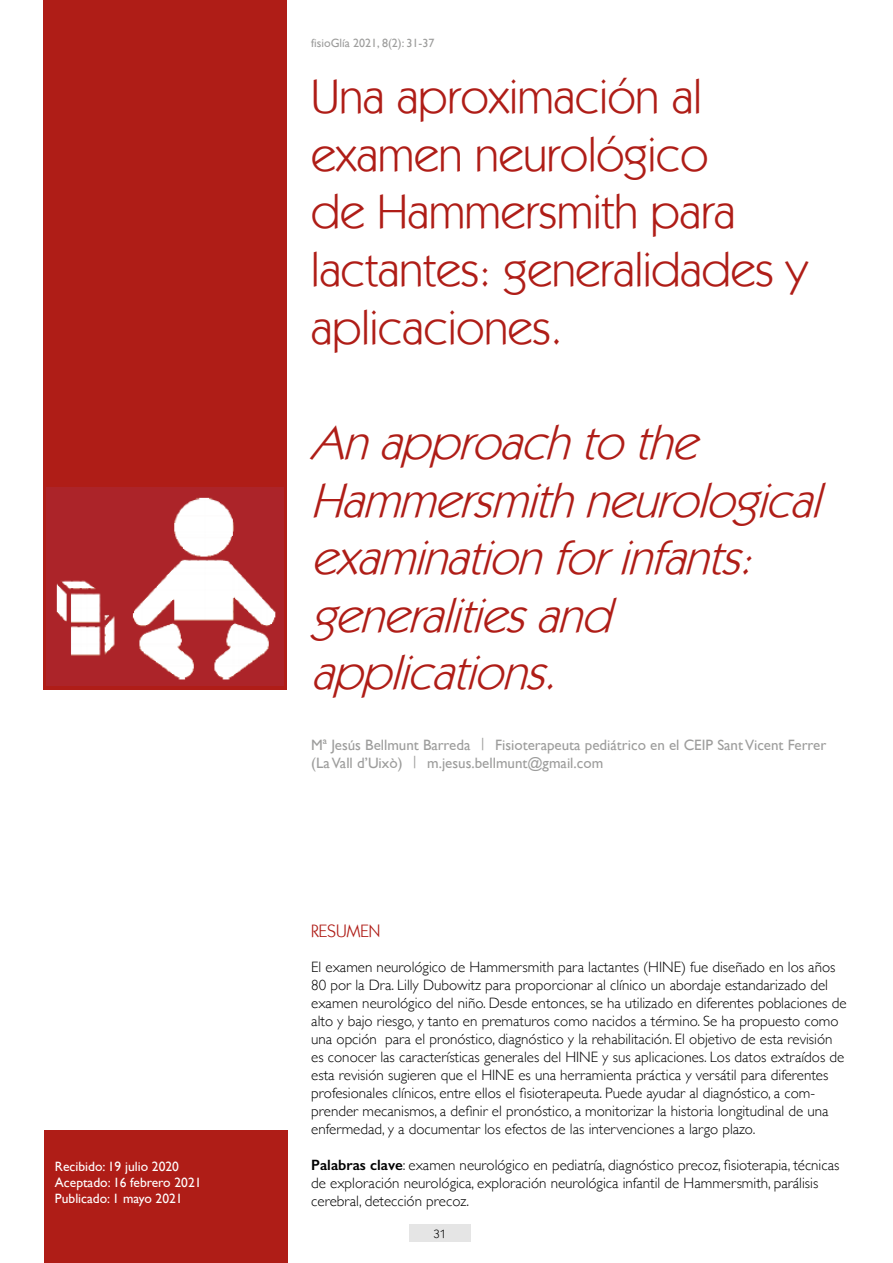
<style>
.page{position:relative;width:893px;height:1263px;background:#fff}
.page>*{position:absolute;margin:0;border:0;box-sizing:border-box;transform-origin:0 0}
.t1{font:48px/57.6px "Kabel IT Cby BT";color:#af1d17}
.t2{font:italic 48px/57.6px "Kabel IT Cby BT";color:#af1d17}
.t3{font:18px "Kabel IT Cby BT";color:#af1d17}
.t4{font:300 15px/18px "Gill Sans";color:#000}
.t5{font:15px/18px "Gill Sans";color:#9d9d9c}
.t6{font:13.5px/16.2px "Gill Sans";color:#fff}
.t7{font:12px "Gill Sans";color:#9d9d9c}
.t8{font:12px "Kabel IT Cby BT";color:#000}
.s1{font-weight:600}
</style>
<div class="page">
<div style="left:409px;top:1224px;width:62px;height:18px;background:#e5e5e5"></div>
<div style="left:44px;top:0;width:243px;height:689px;background:#af1d17"></div>
<div style="left:44px;top:1130px;width:244px;height:133px;background:#af1d17"></div>
<img style="left:47px;top:488px;width:236px;height:198px">
<p class="t6" style="left:55px;top:1158px;width:148px">Recibido: 19 julio 2020<br>Aceptado: 16 febrero 2021<br>Publicado: 1 mayo 2021</p>
<p class="t7" style="left:311px;top:36px;width:125px">fisioGlía 2021, 8(2): 31-37</p>
<h1 class="t1" style="left:311px;top:67px;width:498px">Una aproximación al examen neurológico<br>de Hammersmith para lactantes: generalidades y aplicaciones.</h1>
<h1 class="t2" style="left:311px;top:413px;width:525px">Anapproachtothe<br>Hammersmithneurological examinationforinfants: generalitiesand applications.</h1>
<p class="t5" style="left:311px;top:736px;width:517px">Mª Jesús Bellmunt Barreda | Fisioterapeuta pediátrico en el CEIP Sant Vicent Ferrer (La Vall d’Uixò) | m.jesus.bellmunt@gmail.com</p>
<p class="t3" style="left:311px;top:920px;width:70px">RESUMEN</p>
<p class="t4" style="left:311px;top:957px;width:537px">El examen neurológico de Hammersmith para lactantes (HINE) fue diseñado en los años 80 por la Dra. Lilly Dubowitz para proporcionar al clínico un abordaje estandarizado del examen neurológico del niño. Desde entonces, se ha utilizado en diferentes poblaciones de alto y bajo riesgo, y tanto en prematuros como nacidos a término. Se ha propuesto como una opción para el pronóstico, diagnóstico y la rehabilitación. El objetivo de esta revisión es conocer las características generales del HINE y sus aplicaciones. Los datos extraídos de esta revisión sugieren que el HINE es una herramienta práctica y versátil para diferentes profesionales clínicos, entre ellos el fisioterapeuta. Puede ayudar al diagnóstico, a com&shy;prender mecanismos, a definir el pronóstico, a monitorizar la historia longitudinal de una enfermedad, y a documentar los efectos de las intervenciones a largo plazo.</p>
<p class="t4" style="left:311px;top:1155px;width:530px"><span class="s1">Palabras clave</span>: examen neurológico en pediatría, diagnóstico precoz, fisioterapia, técnicas de exploración neurológica, exploración neurológica infantil de Hammersmith, parálisis cerebral, detección precoz.</p>
<p class="t8" style="left:433px;top:1226px;width:14px">31</p>
</div>
